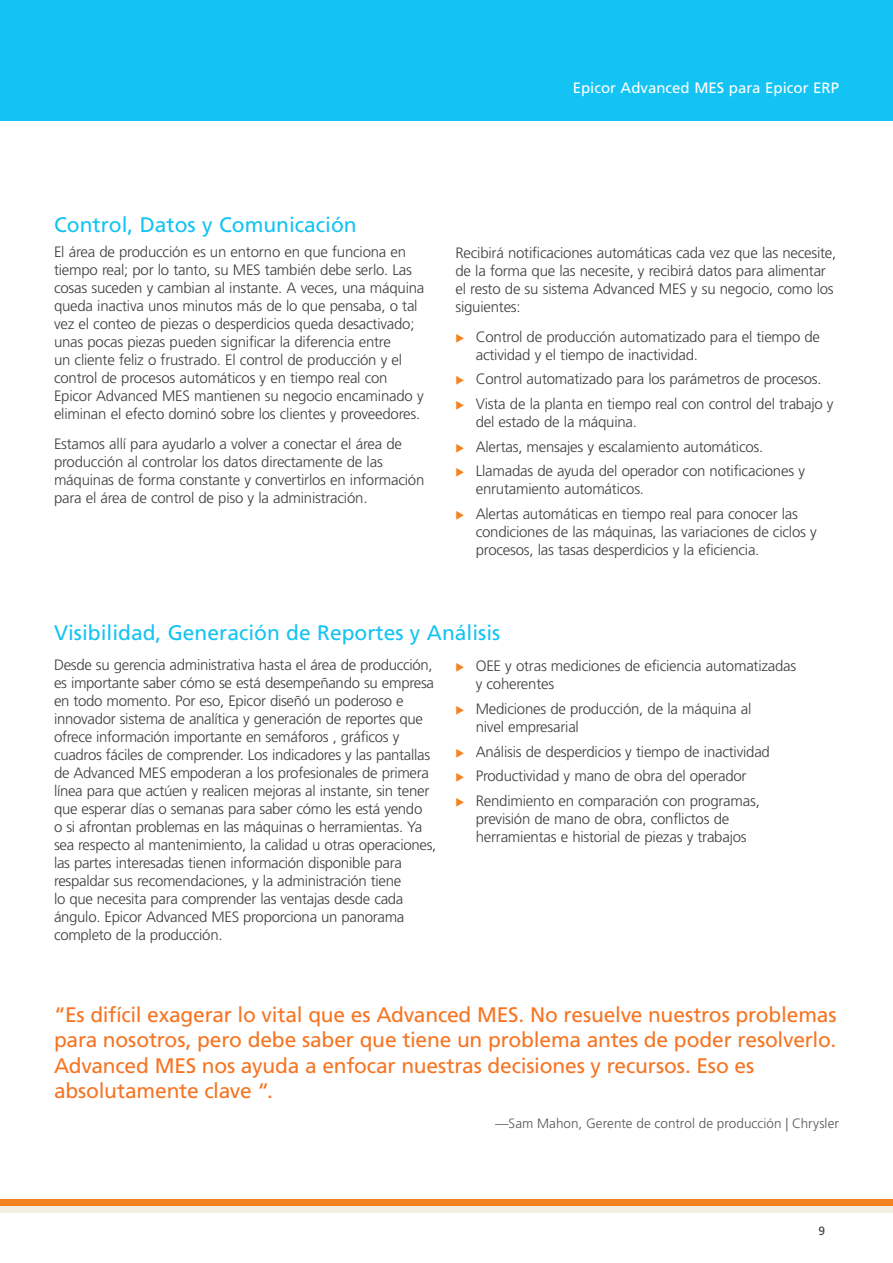
<style>
.page{position:relative;width:893px;height:1263px;background:#fff}
.page>*{position:absolute;margin:0;border:0;box-sizing:border-box;transform-origin:0 0}
.QUOTE_orange{font:21px/25.5px "Frutiger LT Std";letter-spacing:-.01em;color:#f57523}
.Body_Heading{font:21px "Frutiger LT Std";color:#12c3f4}
.Body_Copy{font:300 15px/18px "Frutiger LT Std";letter-spacing:-.015em;color:#3e3e3f}
.Heading_-_Odd_Page{font:15px "Frutiger LT Std";color:#fff}
.AUTHOR{font:300 13.5px "Frutiger LT Std";letter-spacing:.005em;color:#585454}
.t1{font:12px "Frutiger LT Std";color:#3e3e3f}
</style>
<div class="page">
<div style="left:0;top:0;width:893px;height:121px;background:#12c3f4"></div>
<div style="left:0;top:1199px;width:893px;height:7px;background:#f58220"></div>
<div style="left:0;top:1206px;width:893px;height:7px;background:#f1efe2"></div>
<p class="Heading_-_Odd_Page" style="left:573px;top:79px;width:268px">Epicor Advanced MES para Epicor ERP</p>
<p class="Body_Heading" style="left:54px;top:212px;width:304px">Control, Datos y Comunicación</p>
<p class="Body_Copy" style="left:54px;top:243px;width:372px">El área de producción es un entorno en que funciona en tiempo real; por lo tanto, su MES también debe serlo. Las cosas suceden y cambian al instante. A veces, una máquina queda inactiva unos minutos más de lo que pensaba, o tal vez el conteo de piezas o desperdicios queda desactivado; unas pocas piezas pueden significar la diferencia entre<br>un cliente feliz o frustrado. El control de producción y el control de procesos automáticos y en tiempo real con Epicor Advanced MES mantienen su negocio encaminado y eliminan el efecto dominó sobre los clientes y proveedores.</p>
<p class="Body_Copy" style="left:54px;top:435px;width:372px">Estamos allí para ayudarlo a volver a conectar el área de producción al controlar los datos directamente de las máquinas de forma constante y convertirlos en información para el área de control de piso y la administración.</p>
<p class="Body_Copy" style="left:455px;top:244px;width:382px">Recibirá notificaciones automáticas cada vez que las necesite, de la forma que las necesite, y recibirá datos para alimentar el resto de su sistema Advanced MES y su negocio, como los siguientes:</p>
<p class="Body_Copy" style="left:476px;top:328px;width:346px">Control de producción automatizado para el tiempo de actividad y el tiempo de inactividad.</p>
<p class="Body_Copy" style="left:476px;top:370px;width:347px">Control automatizado para los parámetros de procesos.</p>
<p class="Body_Copy" style="left:476px;top:395px;width:359px">Vista de la planta en tiempo real con control del trabajo y del estado de la máquina.</p>
<p class="Body_Copy" style="left:476px;top:438px;width:289px">Alertas, mensajes y escalamiento automáticos.</p>
<p class="Body_Copy" style="left:476px;top:462px;width:331px">Llamadas de ayuda del operador con notificaciones y enrutamiento automáticos.</p>
<p class="Body_Copy" style="left:476px;top:505px;width:343px">Alertas automáticas en tiempo real para conocer las condiciones de las máquinas, las variaciones de ciclos y procesos, las tasas desperdicios y la eficiencia.</p>
<p class="Body_Heading" style="left:54px;top:621px;width:448px">Visibilidad, Generación de Reportes y Análisis</p>
<p class="Body_Copy" style="left:54px;top:656px;width:384px">Desde su gerencia administrativa hasta el área de producción, es importante saber cómo se está desempeñando su empresa en todo momento. Por eso, Epicor diseñó un poderoso e innovador sistema de analítica y generación de reportes que ofrece información importante en semáforos , gráficos y cuadros fáciles de comprender. Los indicadores y las pantallas de Advanced MES empoderan a los profesionales de primera línea para que actúen y realicen mejoras al instante, sin tener que esperar días o semanas para saber cómo les está yendo<br>o si afrontan problemas en las máquinas o herramientas. Ya sea respecto al mantenimiento, la calidad u otras operaciones, las partes interesadas tienen información disponible para respaldar sus recomendaciones, y la administración tiene<br>lo que necesita para comprender las ventajas desde cada ángulo. Epicor Advanced MES proporciona un panorama completo de la producción.</p>
<p class="Body_Copy" style="left:476px;top:657px;width:322px">OEE y otras mediciones de eficiencia automatizadas y coherentes</p>
<p class="Body_Copy" style="left:476px;top:700px;width:277px">Mediciones de producción, de la máquina al nivel empresarial</p>
<p class="Body_Copy" style="left:476px;top:743px;width:296px">Análisis de desperdicios y tiempo de inactividad</p>
<p class="Body_Copy" style="left:476px;top:767px;width:272px">Productividad y mano de obra del operador</p>
<p class="Body_Copy" style="left:476px;top:792px;width:286px">Rendimiento en comparación con programas, previsión de mano de obra, conflictos de herramientas e historial de piezas y trabajos</p>
<p class="QUOTE_orange" style="left:54px;top:1002px;width:784px">“Es difícil exagerar lo vital que es Advanced MES. No resuelve nuestros problemas para nosotros, pero debe saber que tiene un problema antes de poder resolverlo.<br>Advanced MES nos ayuda a enfocar nuestras decisiones y recursos. Eso es absolutamente clave “.</p>
<p class="AUTHOR" style="left:495px;top:1116px;width:345px">—Sam Mahon, Gerente de control de producción | Chrysler</p>
<p class="t1" style="left:818px;top:1223px;width:8px">9</p>
</div>
